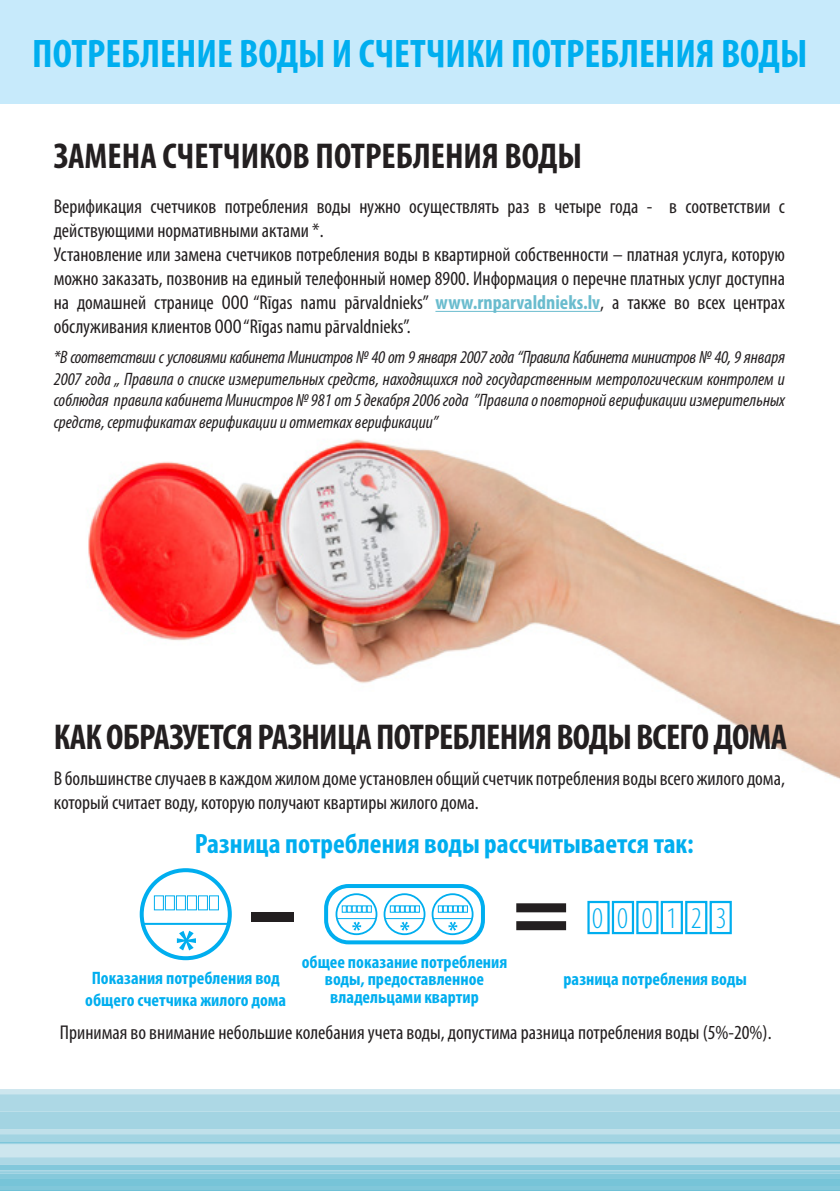
<style>
.page{position:relative;width:840px;height:1191px;background:#fff}
.page>*{position:absolute;margin:0;border:0;box-sizing:border-box;transform-origin:0 0}
.t1{font:900 condensed 96px "Myriad Pro";color:#231f20}
.t2{font:700 condensed 40px "Myriad Pro";color:#00aeef}
.t3{font:700 condensed 36px "Myriad Pro";letter-spacing:-.02em;color:#231f20}
.t4{font:700 condensed 36px "Myriad Pro";color:#231f20}
.t5{font:300 condensed 30.2px "Myriad Pro";letter-spacing:.45em;color:#00aeef}
.t6{font:700 condensed 28px "Myriad Pro";color:#00aeef}
.t7{font:condensed 20px/24px "Myriad Pro";color:#231f20}
.t8{font:italic condensed 18px/21.6px "Myriad Pro";color:#231f20;text-align:justify}
.t9{font:700 condensed 18px/21.6px "Myriad Pro";color:#00aeef;text-align:center}
.s1{font-weight:700;color:#6abcce}
</style>
<div class="page">
<div style="left:0;top:0;width:839px;height:103px;background:#c7eafb"></div>
<div style="left:0;top:1089px;width:839px;height:68px;background:#cde6ee"></div>
<svg style="left:0;top:1157px;width:839px;height:14px;background:#aad7e4"></svg>
<hr style="left:0;top:1171px;width:839px;height:2px;background:#96cfdf">
<hr style="left:0;top:1186px;width:839px;height:1px;background:#90ccde">
<hr style="left:0;top:1187px;width:839px;height:3px;background:#81c7da">
<hr style="left:0;top:1190px;width:839px;height:1px;background:#6fc1d6">
<div style="left:0;top:1094px;width:839px;height:17px;background:#add8e5"></div>
<hr style="left:0;top:1165px;width:839px;height:4px;background:#83c8db">
<hr style="left:0;top:1144px;width:839px;height:1px;background:#92cdde">
<div style="left:0;top:1129px;width:839px;height:5px;background:#c0e0ea"></div>
<div style="left:0;top:1134px;width:839px;height:8px;background:#a3d4e2"></div>
<div style="left:0;top:1111px;width:839px;height:18px;background:#a3d4e2"></div>
<hr style="left:0;top:1143px;width:839px;height:1px;background:#8ccbdd">
<hr style="left:0;top:1142px;width:839px;height:1px;background:#7ec6da">
<div style="left:0;top:1173px;width:839px;height:5px;background:#86c9db"></div>
<hr style="left:0;top:1178px;width:839px;height:1px;background:#81c7da">
<hr style="left:0;top:1185px;width:839px;height:1px;background:#81c7da">
<div style="left:0;top:1179px;width:839px;height:6px;background:#77c4d8"></div>
<img style="left:88px;top:439px;width:751px;height:340px">
<hr style="left:435px;top:311px;width:165px;height:1px;background:#6abcce">
<div style="left:140px;top:868px;width:92px;height:92px;border:4px solid #00aeef;border-radius:50%"></div>
<svg style="left:177px;top:930px;width:19px;height:20px"></svg>
<div style="left:154px;top:895px;width:10px;height:15px;border:1px solid #00aeef"></div>
<div style="left:165px;top:895px;width:10px;height:15px;border:1px solid #00aeef"></div>
<div style="left:176px;top:895px;width:10px;height:15px;border:1px solid #00aeef"></div>
<div style="left:187px;top:895px;width:10px;height:15px;border:1px solid #00aeef"></div>
<div style="left:198px;top:895px;width:10px;height:15px;border:1px solid #00aeef"></div>
<div style="left:209px;top:895px;width:10px;height:15px;border:1px solid #00aeef"></div>
<hr style="left:144px;top:923px;width:84px;height:2px;background:#00aeef">
<div style="left:335px;top:893px;width:42px;height:42px;border:2px solid #00aeef;border-radius:50%"></div>
<svg style="left:352px;top:921px;width:9px;height:9px"></svg>
<svg style="left:342px;top:905px;width:29px;height:7px"></svg>
<hr style="left:337px;top:918px;width:38px;height:1px;background:#00aeef">
<div style="left:383px;top:893px;width:42px;height:42px;border:2px solid #00aeef;border-radius:50%"></div>
<svg style="left:400px;top:921px;width:9px;height:9px"></svg>
<svg style="left:390px;top:905px;width:29px;height:7px"></svg>
<hr style="left:385px;top:918px;width:38px;height:1px;background:#00aeef">
<div style="left:431px;top:893px;width:42px;height:42px;border:2px solid #00aeef;border-radius:50%"></div>
<svg style="left:448px;top:921px;width:9px;height:9px"></svg>
<svg style="left:438px;top:905px;width:29px;height:7px"></svg>
<hr style="left:433px;top:918px;width:38px;height:1px;background:#00aeef">
<div style="left:324px;top:884px;width:160px;height:60px;border:4px solid #00aeef;border-radius:22px"></div>
<div style="left:587px;top:901px;width:22px;height:33px;border:2px solid #00aeef"></div>
<div style="left:611px;top:901px;width:22px;height:33px;border:2px solid #00aeef"></div>
<div style="left:636px;top:901px;width:22px;height:33px;border:2px solid #00aeef"></div>
<div style="left:660px;top:901px;width:22px;height:33px;border:2px solid #00aeef"></div>
<div style="left:684px;top:901px;width:23px;height:33px;border:2px solid #00aeef"></div>
<div style="left:709px;top:901px;width:22px;height:33px;border:2px solid #00aeef"></div>
<h2 class="t2" style="left:32px;top:29px;width:776px">ПОТРЕБЛЕНИЕ ВОДЫ И СЧЕТЧИКИ ПОТРЕБЛЕНИЯ ВОДЫ</h2>
<h3 class="t4" style="left:54px;top:133px;width:529px">ЗАМЕНА СЧЕТЧИКОВ ПОТРЕБЛЕНИЯ ВОДЫ</h3>
<p class="t7" style="left:54px;top:194px;width:732px">Верификация счетчиков потребления воды нужно осуществлять раз в четыре года - в соответствии с действующими нормативными актами *.<br>Установление или замена счетчиков потребления воды в квартирной собственности – платная услуга, которую можно заказать, позвонив на единый телефонный номер 8900. Информация о перечне платных услуг доступна на домашней странице ООО “Rīgas namu pārvaldnieks” <span class="s1">www.rnparvaldnieks.lv</span>, а также во всех центрах обслуживания клиентов ООО “Rīgas namu pārvaldnieks”.</p>
<p class="t8" style="left:54px;top:346px;width:732px">*В соответствии с условиями кабинета Министров № 40 от 9 января 2007 года “Правила Кабинета министров № 40, 9 января 2007 года „ Правила о списке измерительных средств, находящихся под государственным метрологическим контролем и соблюдая правила кабинета Министров № 981 от 5 декабря 2006 года ”Правила о повторной верификации измерительных средств, сертификатах верификации и отметках верификации”</p>
<h3 class="t3" style="left:54px;top:714px;width:734px">КАК ОБРАЗУЕТСЯ РАЗНИЦА ПОТРЕБЛЕНИЯ ВОДЫ ВСЕГО ДОМА</h3>
<p class="t7" style="left:54px;top:765px;width:732px">В большинстве случаев в каждом жилом доме установлен общий счетчик потребления воды всего жилого дома, который считает воду, которую получают квартиры жилого дома.</p>
<h3 class="t6" style="left:195px;top:826px;width:500px">Разница потребления воды рассчитывается так:</h3>
<h1 class="t1" style="left:248px;top:849px;width:50px">–</h1>
<h1 class="t1" style="left:512px;top:849px;width:59px">=</h1>
<h3 class="t5" style="left:592px;top:900px;width:136px">000123</h3>
<p class="t9" style="left:301px;top:950px;width:207px">общее показание потребления</p>
<p class="t9" style="left:85px;top:967px;width:202px">Показания потребления вод общего счетчика жилого дома</p>
<p class="t9" style="left:563px;top:967px;width:185px">разница потребления воды</p>
<p class="t9" style="left:325px;top:970px;width:161px;line-height:17.6px;text-align:left">воды, предоставленное владельцами квартир</p>
<p class="t7" style="left:60px;top:1019px;width:712px">Принимая во внимание небольшие колебания учета воды, допустима разница потребления воды (5%-20%).</p>
</div>
